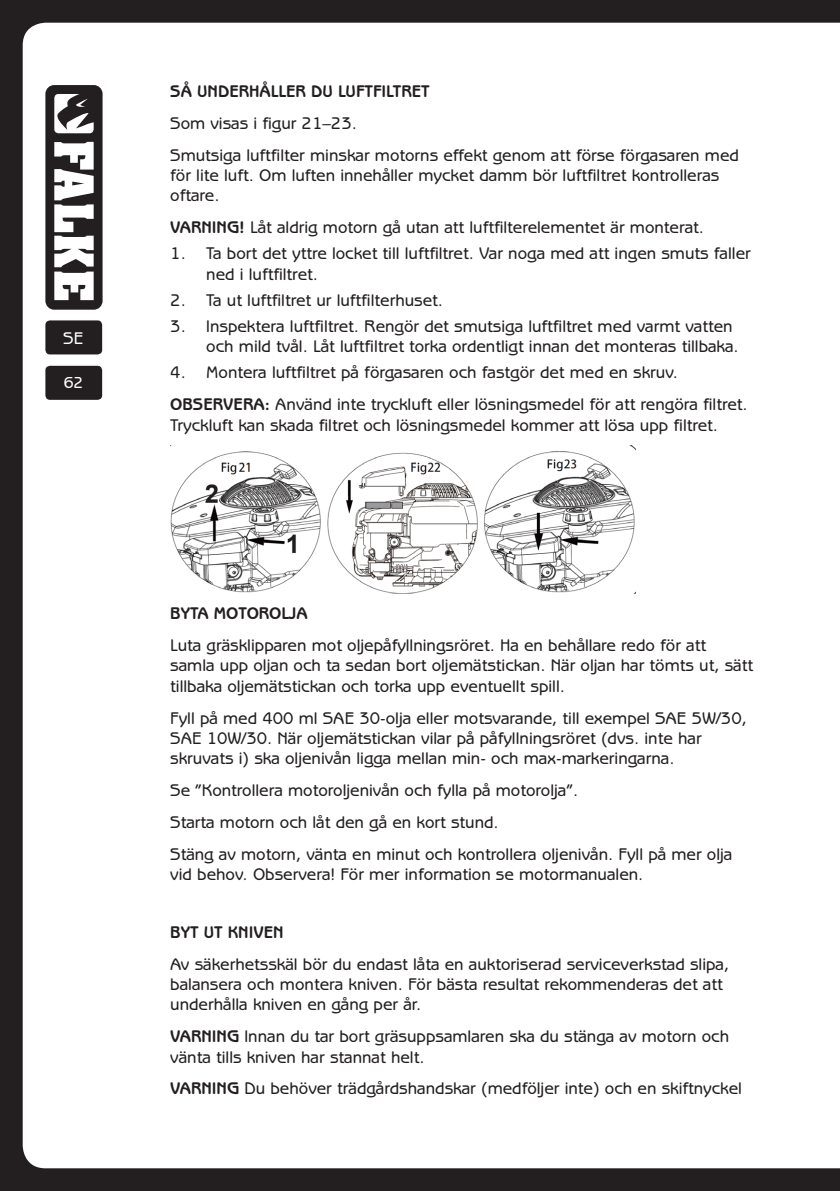
<style>
.page{position:relative;width:840px;height:1191px;background:#fff}
.page>*{position:absolute;margin:0;border:0;box-sizing:border-box;transform-origin:0 0}
.Brød{font:500 17px/20.4px "Benguiat Gothic LT";color:#231f20}
.Bold{font:700 17px "Benguiat Gothic LT";color:#231f20}
.t1{font:500 17px "Benguiat Gothic LT";color:#fff}
.t2{font:500 16px "Benguiat Gothic LT";color:#fff}
.s1{font-weight:700}
</style>
<div class="page">
<hr style="left:839px;top:0;width:1px;height:1191px;background:#231f20">
<svg style="left:839px;top:23px;width:1px;height:1145px"></svg>
<div style="left:0;top:0;width:839px;height:1191px;background:#231f20"></div>
<div style="left:23px;top:23px;width:816px;height:1145px;background:#fff"></div>
<svg style="left:45px;top:85px;width:57px;height:225px"></svg>
<div style="left:45px;top:366px;width:57px;height:34px;background:#231f20;border-radius:5px"></div>
<div style="left:45px;top:320px;width:57px;height:34px;background:#231f20;border-radius:5px"></div>
<img style="left:170px;top:445px;width:151px;height:148px">
<img style="left:326px;top:445px;width:152px;height:148px">
<img style="left:483px;top:445px;width:152px;height:148px">
<p class="t1" style="left:63px;top:329px;width:21px">SE</p>
<p class="t2" style="left:64px;top:373px;width:21px">62</p>
<p class="Bold" style="left:170px;top:81px;width:261px">SÅ UNDERHÅLLER DU LUFTFILTRET</p>
<p class="Brød" style="left:170px;top:113px;width:188px">Som visas i figur 21–23.</p>
<p class="Brød" style="left:170px;top:145px;width:570px">Smutsiga luftfilter minskar motorns effekt genom att förse förgasaren med för lite luft. Om luften innehåller mycket damm bör luftfiltret kontrolleras oftare.</p>
<p class="Brød" style="left:170px;top:217px;width:535px"><span class="s1">VARNING!</span> Låt aldrig motorn gå utan att luftfilterelementet är monterat.</p>
<p class="Brød" style="left:206px;top:243px;width:545px;text-indent:-36px">1. Ta bort det yttre locket till luftfiltret. Var noga med att ingen smuts faller ned i luftfiltret.</p>
<p class="Brød" style="left:170px;top:290px;width:274px">2. Ta ut luftfiltret ur luftfilterhuset.</p>
<p class="Brød" style="left:206px;top:316px;width:533px;text-indent:-36px">3. Inspektera luftfiltret. Rengör det smutsiga luftfiltret med varmt vatten och mild tvål. Låt luftfiltret torka ordentligt innan det monteras tillbaka.</p>
<p class="Brød" style="left:170px;top:362px;width:509px">4. Montera luftfiltret på förgasaren och fastgör det med en skruv.</p>
<p class="Brød" style="left:170px;top:394px;width:578px"><span class="s1">OBSERVERA:</span> Använd inte tryckluft eller lösningsmedel för att rengöra filtret.<br>Tryckluft kan skada filtret och lösningsmedel kommer att lösa upp filtret.</p>
<p class="Bold" style="left:170px;top:603px;width:139px">BYTA MOTOROLJA</p>
<p class="Brød" style="left:170px;top:635px;width:584px">Luta gräsklipparen mot oljepåfyllningsröret. Ha en behållare redo för att samla upp oljan och ta sedan bort oljemätstickan. När oljan har tömts ut, sätt tillbaka oljemätstickan och torka upp eventuellt spill.</p>
<p class="Brød" style="left:170px;top:707px;width:578px">Fyll på med 400 ml SAE 30-olja eller motsvarande, till exempel SAE 5W/30,<br>SAE 10W/30. När oljemätstickan vilar på påfyllningsröret (dvs. inte har skruvats i) ska oljenivån ligga mellan min- och max-markeringarna.</p>
<p class="Brød" style="left:170px;top:780px;width:409px">Se ”Kontrollera motoroljenivån och fylla på motorolja”.</p>
<p class="Brød" style="left:170px;top:812px;width:330px">Starta motorn och låt den gå en kort stund.</p>
<p class="Brød" style="left:170px;top:843px;width:563px">Stäng av motorn, vänta en minut och kontrollera oljenivån. Fyll på mer olja vid behov. Observera! För mer information se motormanualen.</p>
<p class="Bold" style="left:170px;top:922px;width:115px">BYT UT KNIVEN</p>
<p class="Brød" style="left:170px;top:953px;width:560px">Av säkerhetsskäl bör du endast låta en auktoriserad serviceverkstad slipa, balansera och montera kniven. För bästa resultat rekommenderas det att underhålla kniven en gång per år.</p>
<p class="Brød" style="left:170px;top:1026px;width:560px"><span class="s1">VARNING</span> Innan du tar bort gräsuppsamlaren ska du stänga av motorn och vänta tills kniven har stannat helt.</p>
<p class="Brød" style="left:170px;top:1078px;width:573px"><span class="s1">VARNING</span> Du behöver trädgårdshandskar (medföljer inte) och en skiftnyckel</p>
</div>
